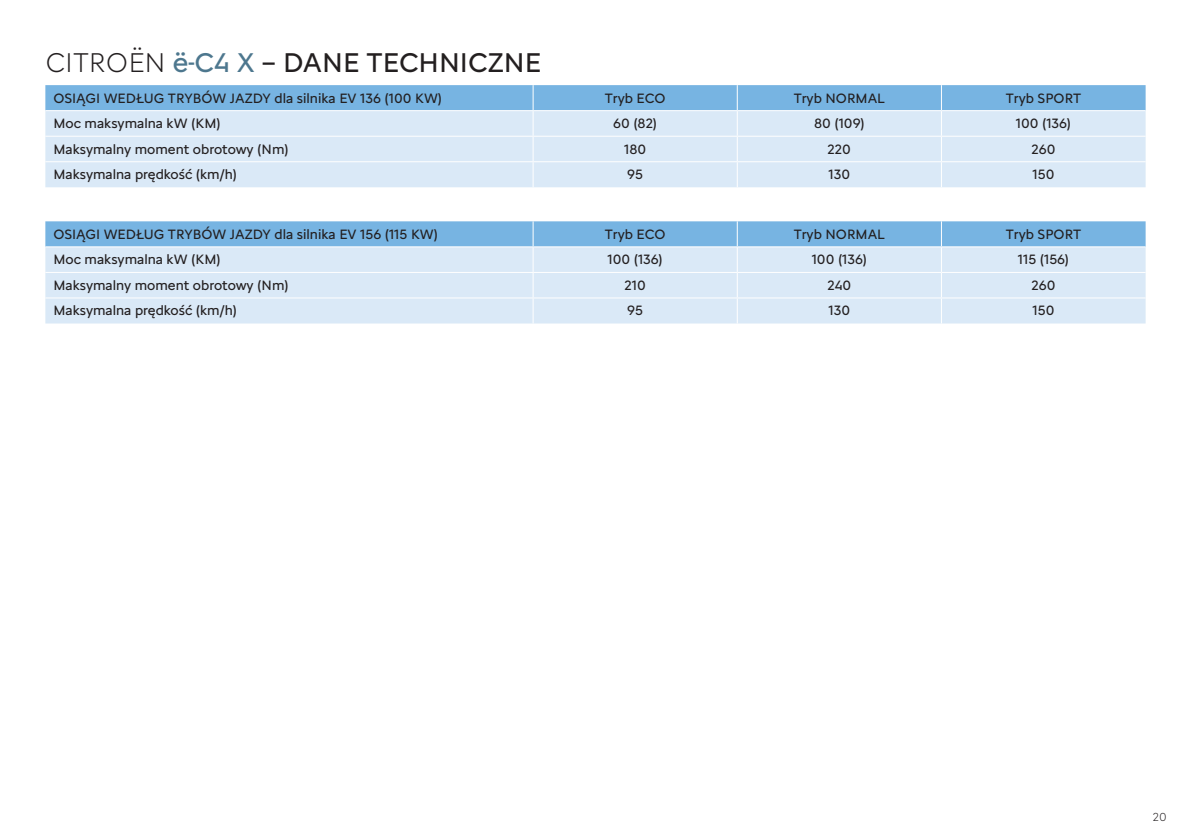
<style>
.page{position:relative;width:1191px;height:840px;background:#fff}
.page>*{position:absolute;margin:0;border:0;box-sizing:border-box;transform-origin:0 0}
.t1{font:28px "Citroen Type";color:#231f20}
.t2{font:14px "Citroen Type";color:#231f20}
.t3{font:300 12px "Citroen Type";color:#231f20}
.s1{font-weight:300}
.s2{color:#4d778e}
</style>
<div class="page">
<svg style="left:45px;top:85px;width:1100px;height:102px"></svg>
<svg style="left:45px;top:221px;width:1100px;height:102px"></svg>
<h1 class="t1" style="left:45px;top:41px;width:497px"><span class="s1">CITROËN</span> <span class="s2">ë-C4 X</span> – DANE TECHNICZNE</h1>
<p class="t2" style="left:53px;top:87px;width:390px">OSIĄGI WEDŁUG TRYBÓW JAZDY dla silnika EV 136 (100 KW)</p>
<p class="t2" style="left:605px;top:87px;width:62px">Tryb ECO</p>
<p class="t2" style="left:793px;top:87px;width:93px">Tryb NORMAL</p>
<p class="t2" style="left:1005px;top:87px;width:77px">Tryb SPORT</p>
<p class="t2" style="left:53px;top:113px;width:169px">Moc maksymalna kW (KM)</p>
<p class="t2" style="left:613px;top:113px;width:46px">60 (82)</p>
<p class="t2" style="left:814px;top:113px;width:52px">80 (109)</p>
<p class="t2" style="left:1016px;top:113px;width:57px">100 (136)</p>
<p class="t2" style="left:53px;top:138px;width:237px">Maksymalny moment obrotowy (Nm)</p>
<p class="t2" style="left:624px;top:138px;width:24px">180</p>
<p class="t2" style="left:827px;top:138px;width:25px">220</p>
<p class="t2" style="left:1031px;top:138px;width:26px">260</p>
<p class="t2" style="left:53px;top:164px;width:185px">Maksymalna prędkość (km/h)</p>
<p class="t2" style="left:627px;top:164px;width:17px">95</p>
<p class="t2" style="left:828px;top:164px;width:23px">130</p>
<p class="t2" style="left:1032px;top:164px;width:23px">150</p>
<p class="t2" style="left:53px;top:223px;width:386px">OSIĄGI WEDŁUG TRYBÓW JAZDY dla silnika EV 156 (115 KW)</p>
<p class="t2" style="left:605px;top:223px;width:62px">Tryb ECO</p>
<p class="t2" style="left:793px;top:223px;width:93px">Tryb NORMAL</p>
<p class="t2" style="left:1005px;top:223px;width:77px">Tryb SPORT</p>
<p class="t2" style="left:53px;top:249px;width:169px">Moc maksymalna kW (KM)</p>
<p class="t2" style="left:607px;top:249px;width:57px">100 (136)</p>
<p class="t2" style="left:811px;top:249px;width:57px">100 (136)</p>
<p class="t2" style="left:1018px;top:249px;width:53px">115 (156)</p>
<p class="t2" style="left:53px;top:274px;width:237px">Maksymalny moment obrotowy (Nm)</p>
<p class="t2" style="left:624px;top:274px;width:23px">210</p>
<p class="t2" style="left:827px;top:274px;width:25px">240</p>
<p class="t2" style="left:1031px;top:274px;width:26px">260</p>
<p class="t2" style="left:53px;top:300px;width:185px">Maksymalna prędkość (km/h)</p>
<p class="t2" style="left:627px;top:300px;width:17px">95</p>
<p class="t2" style="left:828px;top:300px;width:23px">130</p>
<p class="t2" style="left:1032px;top:300px;width:23px">150</p>
<p class="t3" style="left:1152px;top:807px;width:15px">20</p>
</div>
